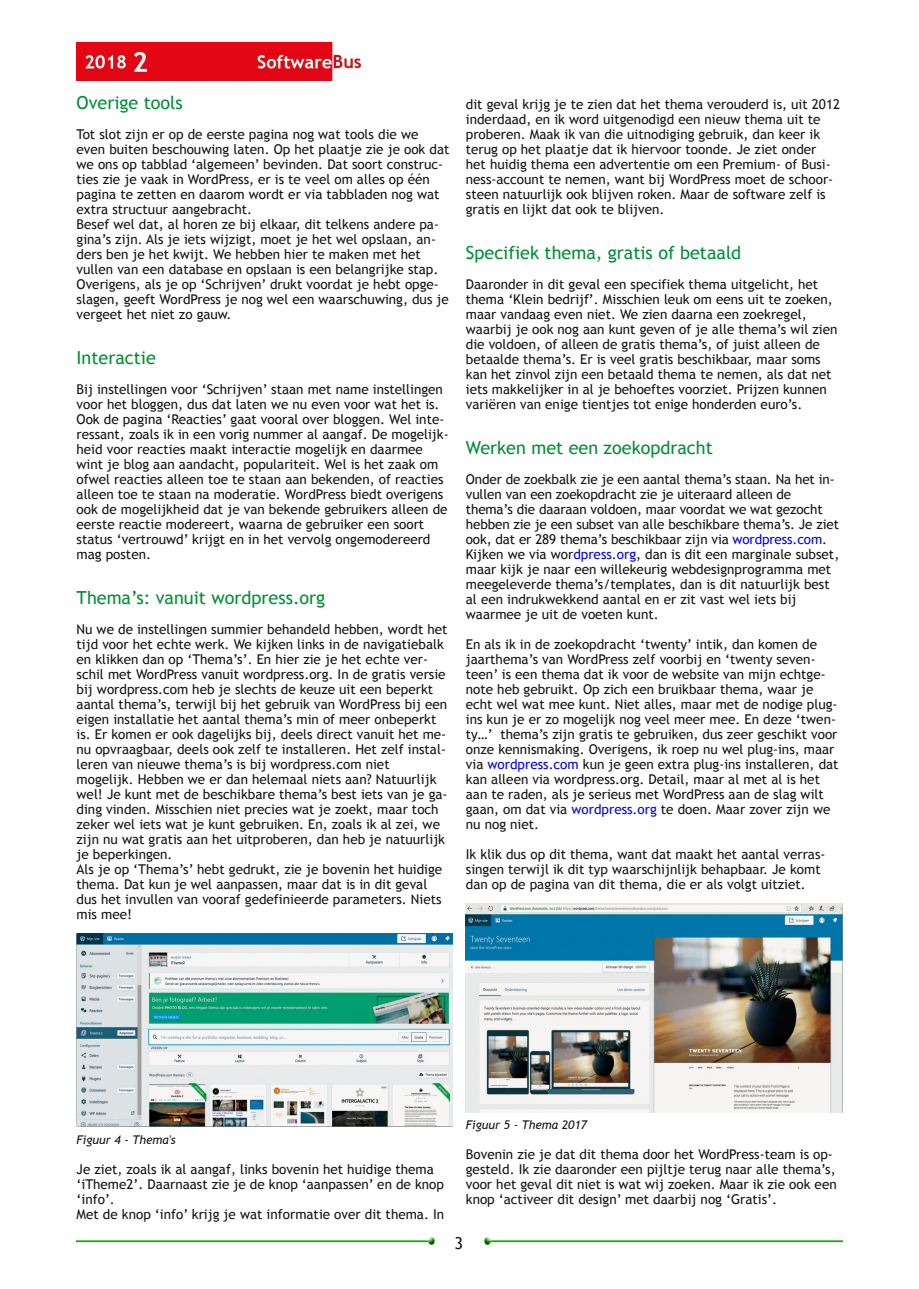
<style>
.page{position:relative;width:919px;height:1289px;background:#fff}
.page>*{position:absolute;margin:0;border:0;box-sizing:border-box;transform-origin:0 0}
.t1{font:18px "Trebuchet MS";color:#008f33}
.t2{font:16.5px "Trebuchet MS";color:#161413}
.t3{font:13.5px/15px "Trebuchet MS";color:#161413}
.t4{font:italic 12px "Trebuchet MS";color:#161413}
.s1{color:#00f}
</style>
<div class="page">
<img style="left:77px;top:43px;width:283px;height:38px">
<img style="left:77px;top:1237px;width:358px;height:7px">
<img style="left:484px;top:1237px;width:358px;height:7px">
<img style="left:466px;top:903px;width:376px;height:209px">
<img style="left:77px;top:933px;width:376px;height:193px">
<h1 class="t1" style="left:77px;top:92px;width:108px">Overige tools</h1>
<p class="t3" style="left:77px;top:126px;width:374px">Tot slot zijn er op de eerste pagina nog wat tools die we even buiten beschouwing laten. Op het plaatje zie je ook dat we ons op tabblad ‘algemeen’ bevinden. Dat soort construc‐ ties zie je vaak in WordPress, er is te veel om alles op één pagina te zetten en daarom wordt er via tabbladen nog wat extra structuur aangebracht.<br>Besef wel dat, al horen ze bij elkaar, dit telkens andere pa‐ gina’s zijn. Als je iets wijzigt, moet je het wel opslaan, an‐ ders ben je het kwijt. We hebben hier te maken met het vullen van een database en opslaan is een belangrijke stap.<br>Overigens, als je op ‘Schrijven’ drukt voordat je hebt opge‐ slagen, geeft WordPress je nog wel een waarschuwing, dus je vergeet het niet zo gauw.</p>
<h1 class="t1" style="left:77px;top:347px;width:81px">Interactie</h1>
<p class="t3" style="left:77px;top:381px;width:373px">Bij instellingen voor ‘Schrijven’ staan met name instellingen voor het bloggen, dus dat laten we nu even voor wat het is.<br>Ook de pagina ‘Reacties’ gaat vooral over bloggen. Wel inte‐ ressant, zoals ik in een vorig nummer al aangaf. De mogelijk‐ heid voor reacties maakt interactie mogelijk en daarmee wint je blog aan aandacht, populariteit. Wel is het zaak om ofwel reacties alleen toe te staan aan bekenden, of reacties alleen toe te staan na moderatie. WordPress biedt overigens ook de mogelijkheid dat je van bekende gebruikers alleen de eerste reactie modereert, waarna de gebruiker een soort status ‘vertrouwd’ krijgt en in het vervolg ongemodereerd mag posten.</p>
<h1 class="t1" style="left:77px;top:587px;width:250px">Thema’s: vanuit wordpress.org</h1>
<p class="t3" style="left:77px;top:621px;width:372px">Nu we de instellingen summier behandeld hebben, wordt het tijd voor het echte werk. We kijken links in de navigatiebalk en klikken dan op ‘Thema’s’. En hier zie je het echte ver‐ schil met WordPress vanuit wordpress.org. In de gratis versie bij wordpress.com heb je slechts de keuze uit een beperkt aantal thema’s, terwijl bij het gebruik van WordPress bij een eigen installatie het aantal thema’s min of meer onbeperkt is. Er komen er ook dagelijks bij, deels direct vanuit het me‐ nu opvraagbaar, deels ook zelf te installeren. Het zelf instal‐ leren van nieuwe thema’s is bij wordpress.com niet mogelijk. Hebben we er dan helemaal niets aan? Natuurlijk wel! Je kunt met de beschikbare thema’s best iets van je ga‐ ding vinden. Misschien niet precies wat je zoekt, maar toch zeker wel iets wat je kunt gebruiken. En, zoals ik al zei, we zijn nu wat gratis aan het uitproberen, dan heb je natuurlijk je beperkingen.<br>Als je op ‘Thema’s’ hebt gedrukt, zie je bovenin het huidige thema. Dat kun je wel aanpassen, maar dat is in dit geval dus het invullen van vooraf gedefinieerde parameters. Niets mis mee!</p>
<p class="t3" style="left:466px;top:96px;width:376px">dit geval krijg je te zien dat het thema verouderd is, uit 2012 inderdaad, en ik word uitgenodigd een nieuw thema uit te proberen. Maak ik van die uitnodiging gebruik, dan keer ik terug op het plaatje dat ik hiervoor toonde. Je ziet onder<br>het huidig thema een advertentie om een Premium‐ of Busi‐ ness‐account te nemen, want bij WordPress moet de schoor‐ steen natuurlijk ook blijven roken. Maar de software zelf is gratis en lijkt dat ook te blijven.</p>
<h1 class="t1" style="left:466px;top:242px;width:277px">Specifiek thema, gratis of betaald</h1>
<p class="t3" style="left:466px;top:276px;width:373px">Daaronder in dit geval een specifiek thema uitgelicht, het thema ‘Klein bedrijf’. Misschien leuk om eens uit te zoeken, maar vandaag even niet. We zien daarna een zoekregel, waarbij je ook nog aan kunt geven of je alle thema’s wil zien die voldoen, of alleen de gratis thema’s, of juist alleen de betaalde thema’s. Er is veel gratis beschikbaar, maar soms kan het zinvol zijn een betaald thema te nemen, als dat net iets makkelijker in al je behoeftes voorziet. Prijzen kunnen variëren van enige tientjes tot enige honderden euro’s.</p>
<h1 class="t1" style="left:466px;top:437px;width:248px">Werken met een zoekopdracht</h1>
<p class="t3" style="left:466px;top:471px;width:375px">Onder de zoekbalk zie je een aantal thema’s staan. Na het in‐ vullen van een zoekopdracht zie je uiteraard alleen de thema’s die daaraan voldoen, maar voordat we wat gezocht hebben zie je een subset van alle beschikbare thema’s. Je ziet ook, dat er 289 thema’s beschikbaar zijn via <span class="s1">wordpress.com</span>.<br>Kijken we via wor<span class="s1">dpress.org</span>, dan is dit een marginale subset, maar kijk je naar een willekeurig webdesignprogramma met meegeleverde thema’s/templates, dan is dit natuurlijk best al een indrukwekkend aantal en er zit vast wel iets bij waarmee je uit de voeten kunt.</p>
<p class="t3" style="left:466px;top:636px;width:374px">En als ik in de zoekopdracht ‘twenty’ intik, dan komen de jaarthema’s van WordPress zelf voorbij en ‘twenty seven‐ teen’ is een thema dat ik voor de website van mijn echtge‐ note heb gebruikt. Op zich een bruikbaar thema, waar je echt wel wat mee kunt. Niet alles, maar met de nodige plug‐ ins kun je er zo mogelijk nog veel meer mee. En deze ‘twen‐ ty…’ thema’s zijn gratis te gebruiken, dus zeer geschikt voor onze kennismaking. Overigens, ik roep nu wel plug‐ins, maar via <span class="s1">wordpress.com</span> kun je geen extra plug‐ins installeren, dat kan alleen via wordpress.org. Detail, maar al met al is het aan te raden, als je serieus met WordPress aan de slag wilt gaan, om dat via <span class="s1">wordpress.org</span> te doen. Maar zover zijn we nu nog niet.</p>
<p class="t3" style="left:466px;top:846px;width:361px">Ik klik dus op dit thema, want dat maakt het aantal verras‐ singen terwijl ik dit typ waarschijnlijk behapbaar. Je komt dan op de pagina van dit thema, die er als volgt uitziet.</p>
<p class="t4" style="left:77px;top:1132px;width:101px">Figuur 4 ‐ Thema's</p>
<p class="t3" style="left:77px;top:1161px;width:369px">Je ziet, zoals ik al aangaf, links bovenin het huidige thema ‘iTheme2’. Daarnaast zie je de knop ‘aanpassen’ en de knop ‘info’.<br>Met de knop ‘info’ krijg je wat informatie over dit thema. In</p>
<p class="t4" style="left:466px;top:1117px;width:123px">Figuur 5 ‐ Thema 2017</p>
<p class="t3" style="left:466px;top:1146px;width:372px">Bovenin zie je dat dit thema door het WordPress‐team is op‐ gesteld. Ik zie daaronder een pijltje terug naar alle thema’s, voor het geval dit niet is wat wij zoeken. Maar ik zie ook een knop ‘activeer dit design’ met daarbij nog ‘Gratis’.</p>
<p class="t2" style="left:454px;top:1233px;width:10px">3</p>
</div>
